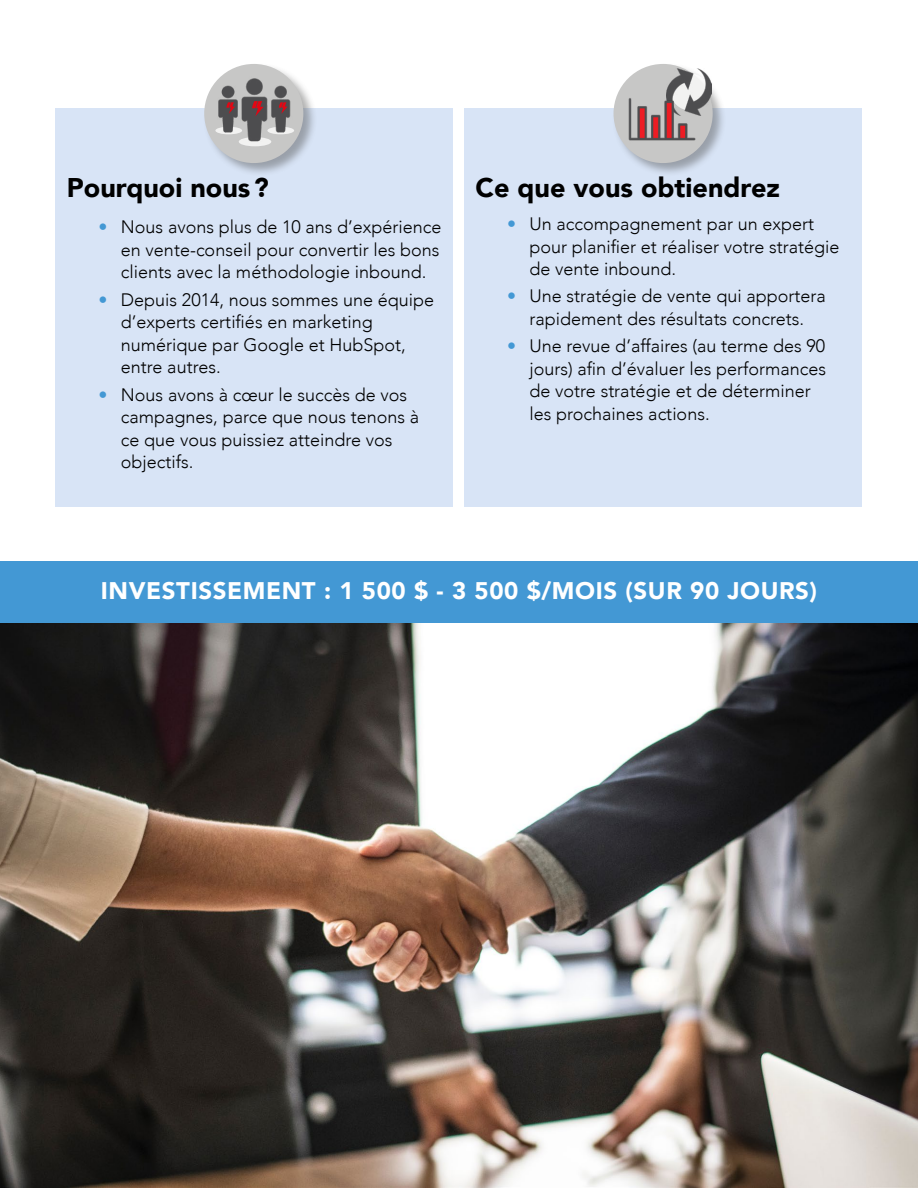
<style>
.page{position:relative;width:918px;height:1188px;background:#fff}
.page>*{position:absolute;margin:0;border:0;box-sizing:border-box;transform-origin:0 0}
.t1{font:900 27px "Avenir";color:#000}
.t2{font:900 24px "Avenir";letter-spacing:.025em;color:#fff}
.t3{font:300 18px/22.5px "Avenir";color:#000}
.s1{color:#4398d4}
</style>
<div class="page">
<img style="left:0;top:623px;width:918px;height:565px">
<div style="left:0;top:562px;width:918px;height:61px;background:#4398d4"></div>
<div style="left:55px;top:108px;width:398px;height:399px;background:#d8e4f6"></div>
<div style="left:464px;top:108px;width:398px;height:399px;background:#d8e4f6"></div>
<div style="left:203px;top:62px;width:114px;height:115px;background:#4a4a49;opacity:.44"></div>
<div style="left:204px;top:64px;width:99px;height:99px;background:#c7c7c6;border-radius:50%"></div>
<div style="left:239px;top:137px;width:32px;height:9px;background:#f2f2f1;border-radius:50%"></div>
<svg style="left:215px;top:127px;width:27px;height:7px"></svg>
<div style="left:267px;top:127px;width:27px;height:7px;background:#f2f2f1;border-radius:50%"></div>
<img style="left:243px;top:78px;width:31px;height:64px">
<svg style="left:252px;top:101px;width:12px;height:15px"></svg>
<img style="left:218px;top:85px;width:25px;height:48px">
<svg style="left:226px;top:102px;width:9px;height:12px"></svg>
<img style="left:270px;top:81px;width:25px;height:52px">
<svg style="left:279px;top:102px;width:9px;height:12px"></svg>
<div style="left:612px;top:62px;width:114px;height:115px;background:#4a4a49;opacity:.44"></div>
<div style="left:614px;top:64px;width:99px;height:99px;background:#c7c7c6;border-radius:50%"></div>
<img style="left:675px;top:68px;width:37px;height:39px">
<img style="left:622px;top:78px;width:81px;height:81px">
<h1 class="t1" style="left:67px;top:165px;width:203px">Pourquoi nous?</h1>
<p class="t3" style="left:121px;top:216px;width:322px;text-align:justify;text-indent:-22px"><span class="s1">•</span> Nous avons plus de 10 ans d’expérience en vente-conseil pour convertir les bons clients avec la méthodologie inbound.</p>
<p class="t3" style="left:121px;top:288px;width:315px;text-indent:-22px"><span class="s1">•</span> Depuis 2014, nous sommes une équipe d’experts certifiés en marketing numérique par Google et HubSpot, entre autres.</p>
<p class="t3" style="left:121px;top:383px;width:300px;text-indent:-22px"><span class="s1">•</span> Nous avons à cœur le succès de vos campagnes, parce que nous tenons à ce que vous puissiez atteindre vos objectifs.</p>
<h1 class="t1" style="left:476px;top:165px;width:306px">Ce que vous obtiendrez</h1>
<p class="t3" style="left:530px;top:213px;width:311px;text-indent:-22px"><span class="s1">•</span> Un accompagnement par un expert pour planifier et réaliser votre stratégie de vente inbound.</p>
<p class="t3" style="left:507px;top:285px;width:320px;text-align:center"><span class="s1">•</span> Une stratégie de vente qui apportera rapidement des résultats concrets.</p>
<p class="t3" style="left:530px;top:335px;width:298px;text-indent:-22px"><span class="s1">•</span> Une revue d’affaires (au terme des 90 jours) afin d’évaluer les performances de votre stratégie et de déterminer les prochaines actions.</p>
<h2 class="t2" style="left:101px;top:570px;width:718px">INVESTISSEMENT : 1 500 $ - 3 500 $/MOIS (SUR 90 JOURS)</h2>
</div>
